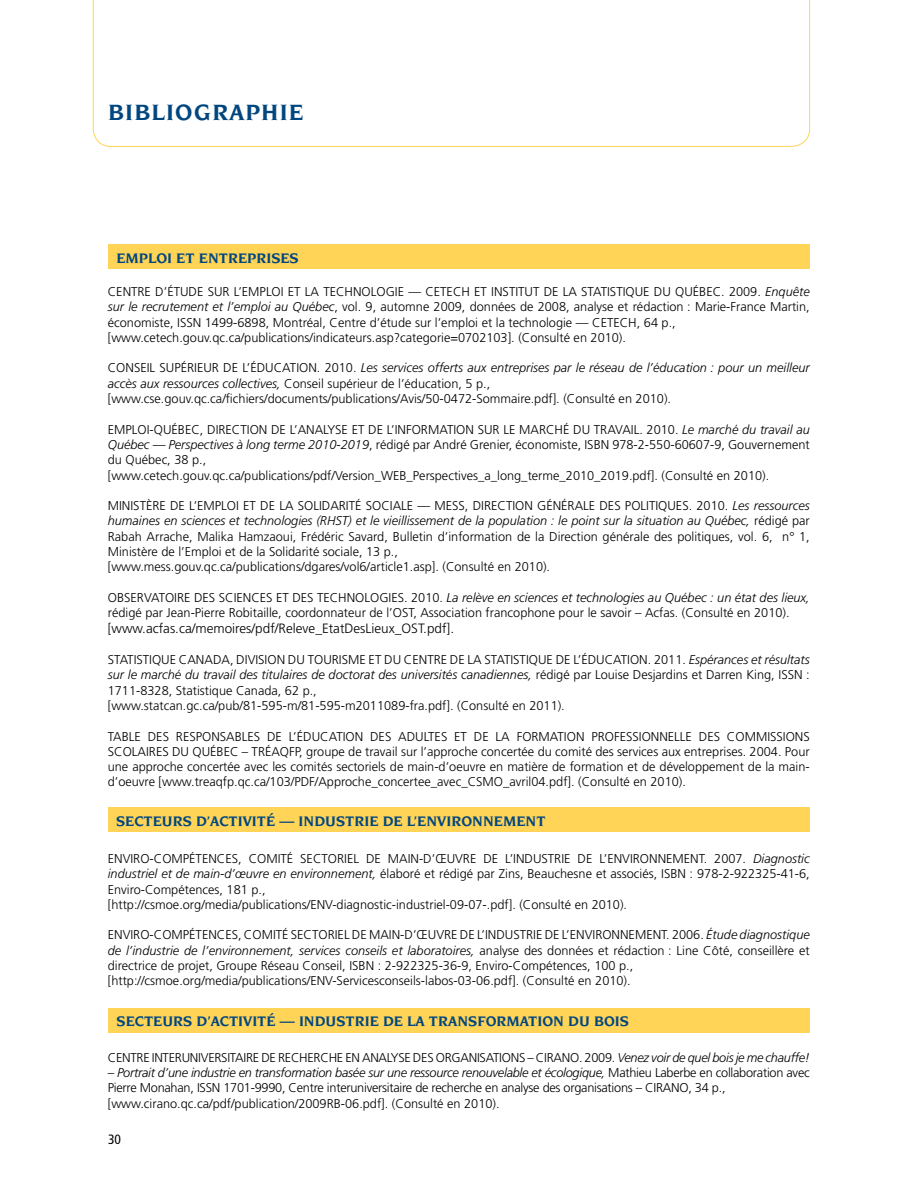
<style>
.page{position:relative;width:918px;height:1188px;background:#fff}
.page>*{position:absolute;margin:0;border:0;box-sizing:border-box;transform-origin:0 0}
.t1{font:700 24px "Novarese";color:#00467f}
.t2{font:700 15px "Novarese";color:#00467f}
.t3{font:300 13.5px "Frutiger";color:#000}
.t4{font:condensed 13.5px "Frutiger";color:#000}
.t5{font:300 12.75px/15.3px "Frutiger";color:#000}
.t6{font:300 12.75px/15.3px "Frutiger";letter-spacing:-.02em;color:#000}
.t7{font:italic 300 12.75px "Frutiger";letter-spacing:-.02em;color:#000}
.s1{font-style:italic}
.s2{font-style:normal}
</style>
<div class="page">
<svg style="left:93px;top:0;width:717px;height:147px"></svg>
<div style="left:108px;top:244px;width:702px;height:25px;background:#ffd457"></div>
<div style="left:108px;top:808px;width:702px;height:24px;background:#ffd457"></div>
<div style="left:108px;top:1008px;width:702px;height:25px;background:#ffd457"></div>
<h1 class="t1" style="left:108px;top:99px;width:15px">BIBLIO</h1>
<h1 class="t1" style="left:194px;top:99px;width:35px">GRAPHIE</h1>
<p class="t2" style="left:116px;top:249px;width:184px">EMPLOI ET ENTREPRISES</p>
<p class="t5" style="left:108px;top:284px;width:17px">Centre</p>
<p class="t5" style="left:155px;top:284px;width:20px">d’étude</p>
<p class="t5" style="left:208px;top:284px;width:8px">sur</p>
<p class="t5" style="left:234px;top:284px;width:16px">l’emploi</p>
<p class="t5" style="left:288px;top:284px;width:44px">etlatechnologie</p>
<p class="t5" style="left:408px;top:284px;width:94px">— CETECH et Institut</p>
<p class="t5" style="left:544px;top:284px;width:45px">delastatistique</p>
<p class="t5" style="left:654px;top:284px;width:39px">du Québec</p>
<p class="t5" style="left:108px;top:284px;width:704px;text-indent:613px">. 2009. <span class="s1">Enquête sur le recrutement et l’emploi au Québec</span>, vol. 9, automne 2009, données de 2008, analyse et rédaction : Marie-France Martin, économiste, ISSN 1499-6898, Montréal, Centre d’étude sur l’emploi et la technologie — CETECH, 64 p., [www.cetech.gouv.qc.ca/publications/indicateurs.asp?categorie=0702103]. (Consulté en 2010).</p>
<p class="t5" style="left:108px;top:360px;width:16px">Conseil</p>
<p class="t5" style="left:160px;top:360px;width:8px">supérieur</p>
<p class="t5" style="left:223px;top:360px;width:36px">de l’éducation</p>
<p class="t5" style="left:108px;top:360px;width:703px;text-indent:209px">. 2010. <span class="s1">Les services offerts aux entreprises par le réseau de l’éducation : pour un meilleur accès aux ressources collectives,</span> Conseil supérieur de l’éducation, 5 p., [www.cse.gouv.qc.ca/fichiers/documents/publications/Avis/50-0472-Sommaire.pdf]. (Consulté en 2010).</p>
<p class="t5" style="left:108px;top:422px;width:15px">Emploi</p>
<p class="t5" style="left:150px;top:422px;width:22px">-Québec</p>
<p class="t5" style="left:200px;top:422px;width:24px">, Direction</p>
<p class="t5" style="left:271px;top:422px;width:36px">de l’anal</p>
<p class="t5" style="left:327px;top:422px;width:76px">yse et de l’information</p>
<p class="t5" style="left:478px;top:422px;width:8px">sur</p>
<p class="t5" style="left:503px;top:422px;width:25px">le marché</p>
<p class="t5" style="left:573px;top:422px;width:29px">du travail</p>
<p class="t5" style="left:108px;top:422px;width:704px;text-indent:532px">. 2010. <span class="s1">Le marché du travail au Québec — Perspectives à long terme 2010-2019</span>, rédigé par André Grenier, économiste, ISBN 978-2-550-60607-9, Gouvernement du Québec, 38 p.,<br>[www.cetech.gouv.qc.ca/publications/pdf/Version_WEB_Perspectives_a_long_terme_2010_2019.pdf]. (Consulté en 2010).</p>
<p class="t5" style="left:108px;top:498px;width:18px">Minist</p>
<p class="t5" style="left:146px;top:498px;width:59px">ère de l’emploi</p>
<p class="t5" style="left:243px;top:498px;width:62px">etdelasolidarité</p>
<p class="t5" style="left:366px;top:498px;width:8px">sociale</p>
<p class="t5" style="left:417px;top:498px;width:71px">— MESS, Direction</p>
<p class="t5" style="left:537px;top:498px;width:9px">générale</p>
<p class="t5" style="left:599px;top:498px;width:8px">des</p>
<p class="t5" style="left:625px;top:498px;width:8px">politiques</p>
<p class="t5" style="left:108px;top:498px;width:704px;text-indent:581px">. 2010. <span class="s1">Les ressources humaines en sciences et technologies (RHST) et le vieillissement de la population : le point sur la situation au Québec,</span> rédigé par Rabah Arrache, Malika Hamzaoui, Frédéric Savard, Bulletin d’information de la Direction générale des politiques, vol. 6, n° 1, Ministère de l’Emploi et de la Solidarité sociale, 13 p.,<br>[www.mess.gouv.qc.ca/publications/dgares/vol6/article1.asp]. (Consulté en 2010).</p>
<p class="t5" style="left:108px;top:590px;width:17px">Observatoire</p>
<p class="t5" style="left:194px;top:590px;width:8px">des</p>
<p class="t5" style="left:219px;top:590px;width:8px">sciences</p>
<p class="t5" style="left:276px;top:590px;width:24px">et des</p>
<p class="t5" style="left:317px;top:590px;width:9px">technologies</p>
<p class="t5" style="left:108px;top:590px;width:704px;text-indent:296px">. 2010. <span class="s1">La relève en sciences et technologies au Québec : un état des lieux, </span>rédigé par Jean-Pierre Robitaille, coordonnateur de l’OST, Association francophone pour le savoir – Acfas. (Consulté en 2010).</p>
<p class="t3" style="left:108px;top:621px;width:348px">[www.acfas.ca/memoires/pdf/Releve_EtatDesLieux_OST.pdf].</p>
<p class="t5" style="left:108px;top:652px;width:14px">Statistique</p>
<p class="t5" style="left:179px;top:652px;width:18px">Canada</p>
<p class="t5" style="left:230px;top:652px;width:22px">, Division</p>
<p class="t5" style="left:288px;top:652px;width:28px">du tourisme</p>
<p class="t5" style="left:369px;top:652px;width:52px">et du Centre</p>
<p class="t5" style="left:450px;top:652px;width:42px">delastatistique</p>
<p class="t5" style="left:556px;top:652px;width:34px">de l’éducation</p>
<p class="t5" style="left:108px;top:652px;width:704px;text-indent:540px">. 2011. <span class="s1">Espérances et résultats sur le marché du travail des titulaires de doctorat des universités canadiennes,</span> rédigé par Louise Desjardins et Darren King, ISSN :<br>1711-8328, Statistique Canada, 62 p.,<br>[www.statcan.gc.ca/pub/81-595-m/81-595-m2011089-fra.pdf]. (Consulté en 2011).</p>
<p class="t5" style="left:108px;top:728px;width:14px">Table</p>
<p class="t5" style="left:148px;top:728px;width:8px">des</p>
<p class="t5" style="left:176px;top:728px;width:8px">responsables</p>
<p class="t5" style="left:267px;top:728px;width:38px">de l’éducation</p>
<p class="t5" style="left:370px;top:728px;width:8px">des</p>
<p class="t5" style="left:398px;top:728px;width:8px">adultes</p>
<p class="t5" style="left:454px;top:728px;width:71px">etdelaformation</p>
<p class="t5" style="left:591px;top:728px;width:8px">professionnelle</p>
<p class="t5" style="left:699px;top:728px;width:8px">des</p>
<p class="t5" style="left:727px;top:728px;width:9px">commissions</p>
<p class="t5" style="left:108px;top:744px;width:8px">scolaires</p>
<p class="t5" style="left:172px;top:744px;width:38px">du Québec</p>
<p class="t5" style="left:108px;top:744px;width:704px;text-align:justify;text-indent:134px">– TRÉAQFP, groupe de travail sur l’approche concertée du comité des services aux entreprises. 2004. Pour une approche concertée avec les comités sectoriels de main-d’oeuvre en matière de formation et de développement de la main&shy;d’oeuvre [www.treaqfp.qc.ca/103/PDF/Approche_concertee_avec_CSMO_avril04.pdf]. (Consulté en 2010).</p>
<p class="t2" style="left:116px;top:812px;width:427px">SECTEURS D’ACTIVITÉ — INDUSTRIE DE L’ENVIRONNEMENT</p>
<p class="t5" style="left:108px;top:851px;width:15px">Enviro</p>
<p class="t5" style="left:150px;top:851px;width:22px">-Compétences</p>
<p class="t5" style="left:238px;top:851px;width:27px">, Comité</p>
<p class="t5" style="left:300px;top:851px;width:8px">sectoriel</p>
<p class="t5" style="left:366px;top:851px;width:31px">de main</p>
<p class="t5" style="left:419px;top:851px;width:36px">-d’œuvre</p>
<p class="t5" style="left:483px;top:851px;width:37px">de l’industrie</p>
<p class="t5" style="left:578px;top:851px;width:39px">de l’environnement</p>
<p class="t5" style="left:108px;top:851px;width:704px;text-indent:596px">. 2007. <span class="s1">Diagnostic industriel et de main-d’œuvre en environnement,</span> élaboré et rédigé par Zins, Beauchesne et associés, ISBN : 978-2-922325-41-6, Enviro-Compétences, 181 p.,<br>[http://csmoe.org/media/publications/ENV-diagnostic-industriel-09-07-.pdf]. (Consulté en 2010).</p>
<p class="t5" style="left:108px;top:927px;width:15px">Enviro</p>
<p class="t5" style="left:150px;top:927px;width:22px">-Compétences</p>
<p class="t5" style="left:238px;top:927px;width:23px">, Comité</p>
<p class="t5" style="left:291px;top:927px;width:8px">sectoriel</p>
<p class="t5" style="left:352px;top:927px;width:26px">de main</p>
<p class="t5" style="left:400px;top:927px;width:36px">-d’œuvre</p>
<p class="t5" style="left:460px;top:927px;width:33px">de l’industrie</p>
<p class="t5" style="left:545px;top:927px;width:34px">de l’environnement</p>
<p class="t5" style="left:108px;top:927px;width:704px;text-indent:558px">. 2006. <span class="s1">Étude diagnostique de l’industrie de l’environnement, services conseils et laboratoires,</span> analyse des données et rédaction : Line Côté, conseillère et directrice de projet, Groupe Réseau Conseil, ISBN : 2-922325-36-9, Enviro-Compétences, 100 p., [http://csmoe.org/media/publications/ENV-Servicesconseils-labos-03-06.pdf]. (Consulté en 2010).</p>
<p class="t2" style="left:117px;top:1013px;width:514px">SECTEURS D’ACTIVITÉ — INDUSTRIE DE LA TRANSFORMATION DU BOIS</p>
<p class="t5" style="left:108px;top:1050px;width:16px">Centre</p>
<p class="t5" style="left:152px;top:1050px;width:7px">interuniversitaire</p>
<p class="t5" style="left:261px;top:1050px;width:25px">de recherche</p>
<p class="t5" style="left:345px;top:1050px;width:26px">en anal</p>
<p class="t5" style="left:391px;top:1050px;width:30px">yse des</p>
<p class="t5" style="left:436px;top:1050px;width:8px">organisations</p>
<p class="t7" style="left:527px;top:1050px;width:284px"><span class="s2">– CIRANO. 2009.</span> Venez voir de quel bois je me chauffe!</p>
<p class="t6" style="left:108px;top:1065px;width:704px"><span class="s1">– Portrait d’une industrie en transformation basée sur une ressource renouvelable et écologique,</span> Mathieu Laberbe en collaboration avec<br>Pierre Monahan, ISSN 1701-9990, Centre interuniversitaire de recherche en analyse des organisations – CIRANO, 34 p., [www.cirano.qc.ca/pdf/publication/2009RB-06.pdf]. (Consulté en 2010).</p>
<p class="t4" style="left:108px;top:1132px;width:14px">30</p>
</div>
